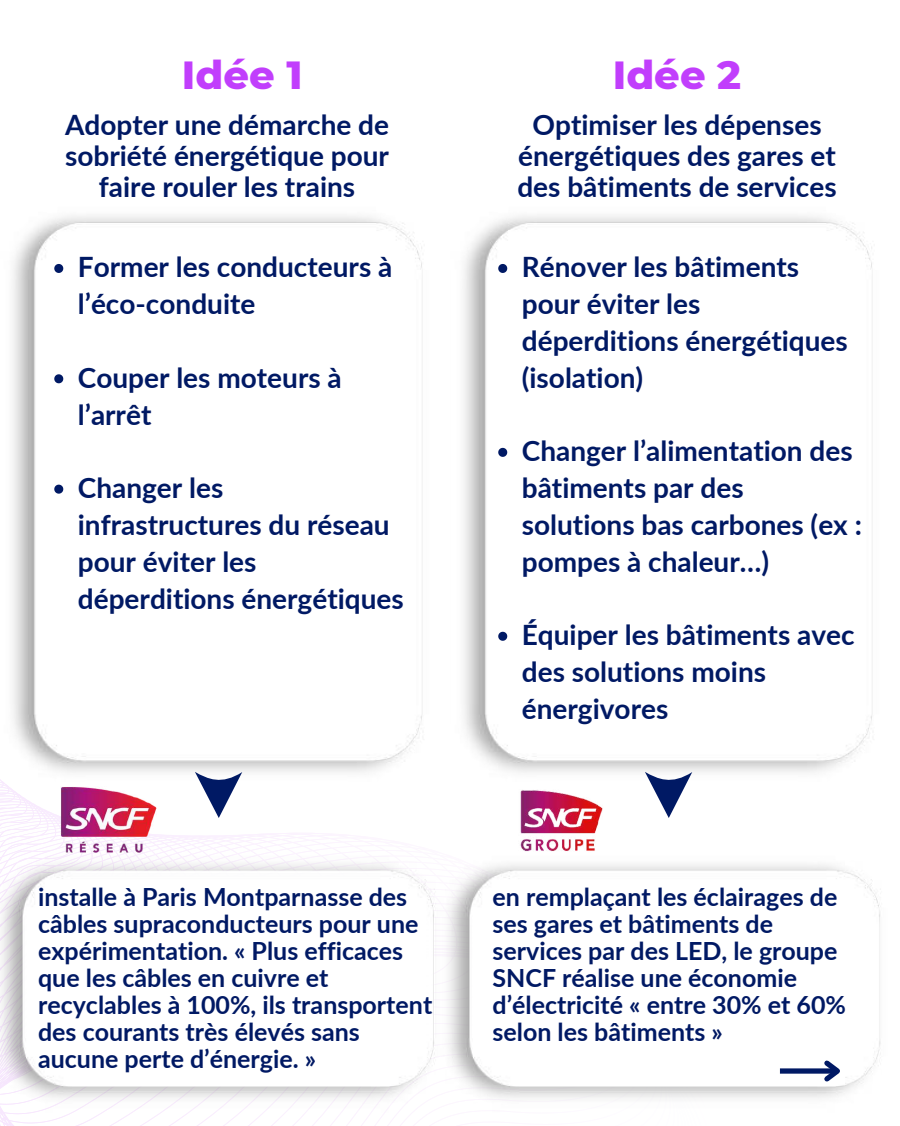
<style>
.page{position:relative;width:900px;height:1126px;background:#fff}
.page>*{position:absolute;margin:0;border:0;box-sizing:border-box;transform-origin:0 0}
.t1{font:800 40px "Montserrat";color:#c13efc}
.t2{font:700 28px/36.8px "Lato";color:#001964}
.t3{font:700 25px/27px "Lato";color:#001964}
</style>
<div class="page">
<img style="left:0;top:826px;width:418px;height:299px">
<img style="left:418px;top:864px;width:463px;height:237px">
<svg style="left:780px;top:1067px;width:40px;height:6px"></svg>
<svg style="left:820px;top:1055px;width:26px;height:30px"></svg>
<img style="left:0;top:216px;width:423px;height:569px">
<img style="left:464px;top:216px;width:409px;height:557px">
<img style="left:61px;top:787px;width:95px;height:66px">
<img style="left:520px;top:790px;width:83px;height:62px">
<svg style="left:54px;top:264px;width:9px;height:9px"></svg>
<svg style="left:54px;top:374px;width:9px;height:9px"></svg>
<svg style="left:54px;top:484px;width:9px;height:9px"></svg>
<svg style="left:498px;top:264px;width:9px;height:9px"></svg>
<svg style="left:498px;top:447px;width:9px;height:9px"></svg>
<svg style="left:498px;top:631px;width:9px;height:9px"></svg>
<svg style="left:195px;top:771px;width:47px;height:46px"></svg>
<svg style="left:645px;top:771px;width:47px;height:46px"></svg>
<h1 class="t1" style="left:182px;top:50px;width:122px">Idée 1</h1>
<h1 class="t1" style="left:613px;top:50px;width:130px">Idée 2</h1>
<p class="t2" style="left:65px;top:109px;width:326px;line-height:30.8px;text-align:center">Adopter une démarche de sobriété énergétique pour faire rouler les trains</p>
<p class="t2" style="left:517px;top:109px;width:321px;line-height:30.8px;text-align:center">Optimiser les dépenses énergétiques des gares et des bâtiments de services</p>
<p class="t2" style="left:78px;top:248px;width:316px">Former les conducteurs à l’éco-conduite</p>
<p class="t2" style="left:78px;top:358px;width:265px">Couper les moteurs à l’arrêt</p>
<p class="t2" style="left:78px;top:468px;width:327px">Changer les infrastructures du réseau pour éviter les déperditions énergétiques</p>
<p class="t2" style="left:522px;top:248px;width:327px">Rénover les bâtiments pour éviter les déperditions énergétiques (isolation)</p>
<p class="t2" style="left:522px;top:432px;width:342px">Changer l’alimentation des bâtiments par des solutions bas carbones (ex : pompes à chaleur…)</p>
<p class="t2" style="left:522px;top:615px;width:334px">Équiper les bâtiments avec des solutions moins énergivores</p>
<p class="t3" style="left:38px;top:882px;width:396px">installe à Paris Montparnasse des câbles supraconducteurs pour une expérimentation. « Plus efficaces que les câbles en cuivre et recyclables à 100%, ils transportent des courants très élevés sans aucune perte d’énergie. »</p>
<p class="t3" style="left:493px;top:882px;width:355px">en remplaçant les éclairages de ses gares et bâtiments de services par des LED, le groupe<br>SNCF réalise une économie d’électricité « entre 30% et 60% selon les bâtiments »</p>
</div>
